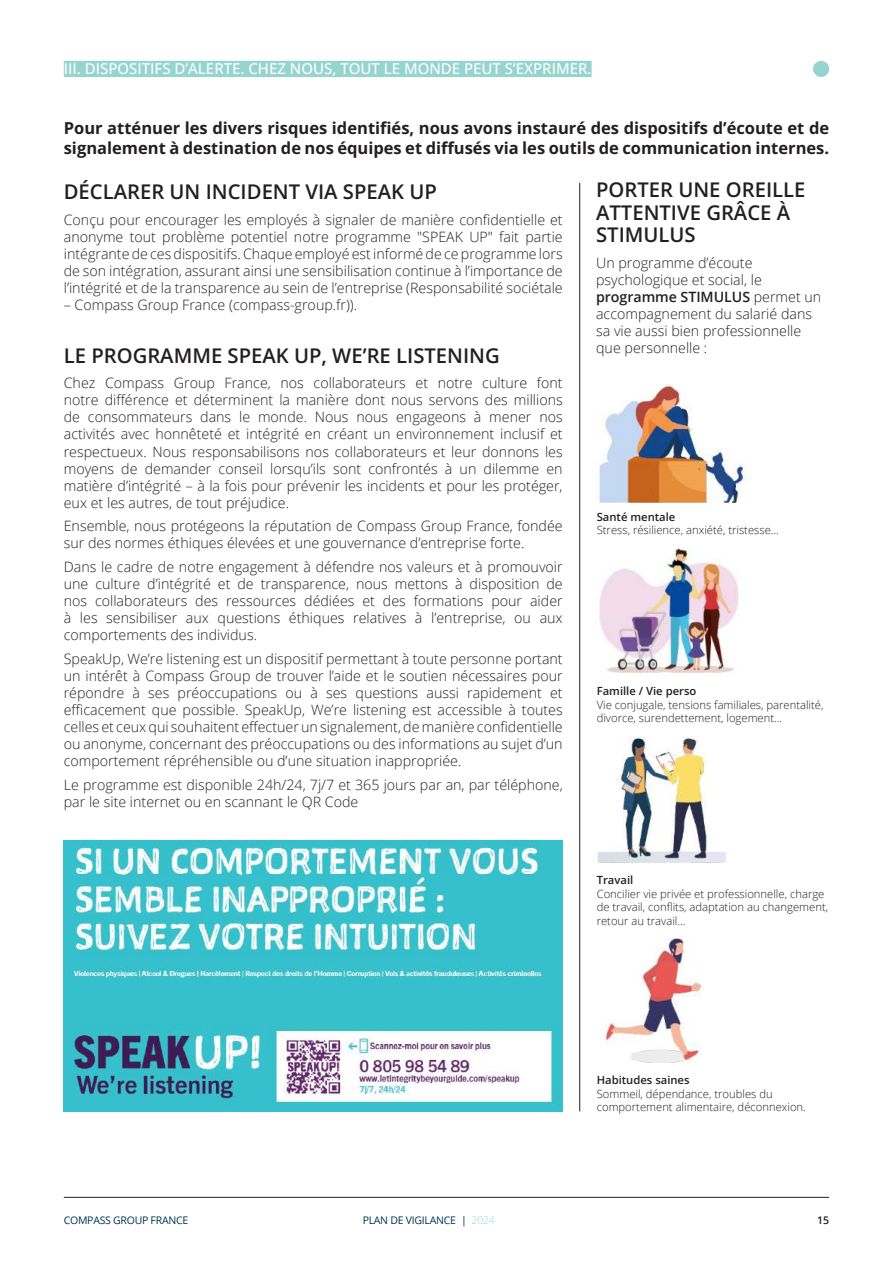
<style>
.page{position:relative;width:893px;height:1263px;background:#fff}
.page>*{position:absolute;margin:0;border:0;box-sizing:border-box;transform-origin:0 0}
.t1{font:600 20.25px/22.5px "Open Sans";color:#231f20}
.t2{font:700 16.5px/19.8px "Open Sans";color:#231f20}
.t3{font:500 15px "Open Sans";color:#fff}
.t4{font:300 14.25px/17.1px "Open Sans";color:#231f20;text-align:justify}
.t5{font:300 11.25px/13.5px "Open Sans";color:#231f20}
.t6{font:600 11.25px "Open Sans";color:#231f20}
.t7{font:10.5px "Open Sans";letter-spacing:-.025em;color:#013651}
.t8{font:600 10.5px "Open Sans";color:#231f20}
.s1{font-weight:600}
.s2{font-weight:300;color:#96d5ce}
</style>
<div class="page">
<hr style="left:64px;top:1197px;width:765px;height:1px;background:#231f20">
<div style="left:64px;top:61px;width:528px;height:16px;background:#96d5ce"></div>
<img style="left:64px;top:841px;width:499px;height:270px">
<img style="left:599px;top:384px;width:148px;height:119px">
<img style="left:605px;top:939px;width:97px;height:124px">
<img style="left:598px;top:736px;width:128px;height:127px">
<img style="left:599px;top:548px;width:139px;height:125px">
<hr style="left:579px;top:183px;width:1px;height:928px;background:#231f20">
<div style="left:813px;top:61px;width:16px;height:16px;background:#96d5ce;border-radius:50%"></div>
<p class="t3" style="left:64px;top:59px;width:529px">III. DISPOSITIFS D’ALERTE. CHEZ NOUS, TOUT LE MONDE PEUT S’EXPRIMER.</p>
<p class="t2" style="left:64px;top:118px;width:767px">Pour atténuer les divers risques identifiés, nous avons instauré des dispositifs d’écoute et de signalement à destination de nos équipes et diffusés via les outils de communication internes.</p>
<h1 class="t1" style="left:596px;top:178px;width:211px">PORTER UNE OREILLE<br>ATTENTIVE GRÂCE À<br>STIMULUS</h1>
<p class="t4" style="left:596px;top:254px;width:227px;text-align:left">Un programme d’écoute psychologique et social, le <span class="s1">programme STIMULUS</span> permet un accompagnement du salarié dans sa vie aussi bien professionnelle que personnelle :</p>
<h1 class="t1" style="left:64px;top:180px;width:375px">DÉCLARER UN INCIDENT VIA SPEAK UP</h1>
<p class="t4" style="left:64px;top:211px;width:500px">Conçu pour encourager les employés à signaler de manière confidentielle et anonyme tout problème potentiel notre programme "SPEAK UP" fait partie intégrante de ces dispositifs. Chaque employé est informé de ce programme lors de son intégration, assurant ainsi une sensibilisation continue à l’importance de l’intégrité et de la transparence au sein de l’entreprise (Responsabilité sociétale</p>
<p class="t4" style="left:64px;top:296px;width:295px">– Compass Group France (compass-group.fr)).</p>
<h1 class="t1" style="left:64px;top:343px;width:438px">LE PROGRAMME SPEAK UP, WE’RE LISTENING</h1>
<p class="t4" style="left:64px;top:374px;width:500px">Chez Compass Group France, nos collaborateurs et notre culture font notre différence et déterminent la manière dont nous servons des millions de consommateurs dans le monde. Nous nous engageons à mener nos activités avec honnêteté et intégrité en créant un environnement inclusif et respectueux. Nous responsabilisons nos collaborateurs et leur donnons les moyens de demander conseil lorsqu’ils sont confrontés à un dilemme en matière d’intégrité – à la fois pour prévenir les incidents et pour les protéger, eux et les autres, de tout préjudice.</p>
<p class="t4" style="left:64px;top:517px;width:500px">Ensemble, nous protégeons la réputation de Compass Group France, fondée sur des normes éthiques élevées et une gouvernance d’entreprise forte.</p>
<p class="t4" style="left:64px;top:558px;width:500px">Dans le cadre de notre engagement à défendre nos valeurs et à promouvoir une culture d’intégrité et de transparence, nous mettons à disposition de nos collaborateurs des ressources dédiées et des formations pour aider à les sensibiliser aux questions éthiques relatives à l’entreprise, ou aux comportements des individus.</p>
<p class="t4" style="left:64px;top:650px;width:500px">SpeakUp, We’re listening est un dispositif permettant à toute personne portant un intérêt à Compass Group de trouver l’aide et le soutien nécessaires pour répondre à ses préoccupations ou à ses questions aussi rapidement et efficacement que possible. SpeakUp, We’re listening est accessible à toutes celles et ceux qui souhaitent effectuer un signalement, de manière confidentielle ou anonyme, concernant des préoccupations ou des informations au sujet d’un comportement répréhensible ou d’une situation inappropriée.</p>
<p class="t4" style="left:64px;top:776px;width:500px">Le programme est disponible 24h/24, 7j/7 et 365 jours par an, par téléphone, par le site internet ou en scannant le QR Code</p>
<p class="t6" style="left:597px;top:509px;width:80px">Santé mentale</p>
<p class="t5" style="left:597px;top:523px;width:184px">Stress, résilience, anxiété, tristesse…</p>
<p class="t6" style="left:597px;top:684px;width:101px">Famille / Vie perso</p>
<p class="t5" style="left:597px;top:698px;width:228px">Vie conjugale, tensions familiales, parentalité, divorce, surendettement, logement…</p>
<p class="t6" style="left:597px;top:872px;width:38px">Travail</p>
<p class="t5" style="left:597px;top:886px;width:233px">Concilier vie privée et professionnelle, charge de travail, conflits, adaptation au changement, retour au travail...</p>
<p class="t6" style="left:597px;top:1072px;width:94px">Habitudes saines</p>
<p class="t5" style="left:597px;top:1087px;width:211px">Sommeil, dépendance, troubles du comportement alimentaire, déconnexion.</p>
<p class="t7" style="left:64px;top:1213px;width:126px">COMPASS GROUP FRANCE</p>
<p class="t7" style="left:363px;top:1213px;width:134px">PLAN DE VIGILANCE | <span class="s2">2024</span></p>
<p class="t8" style="left:817px;top:1213px;width:13px">15</p>
</div>
